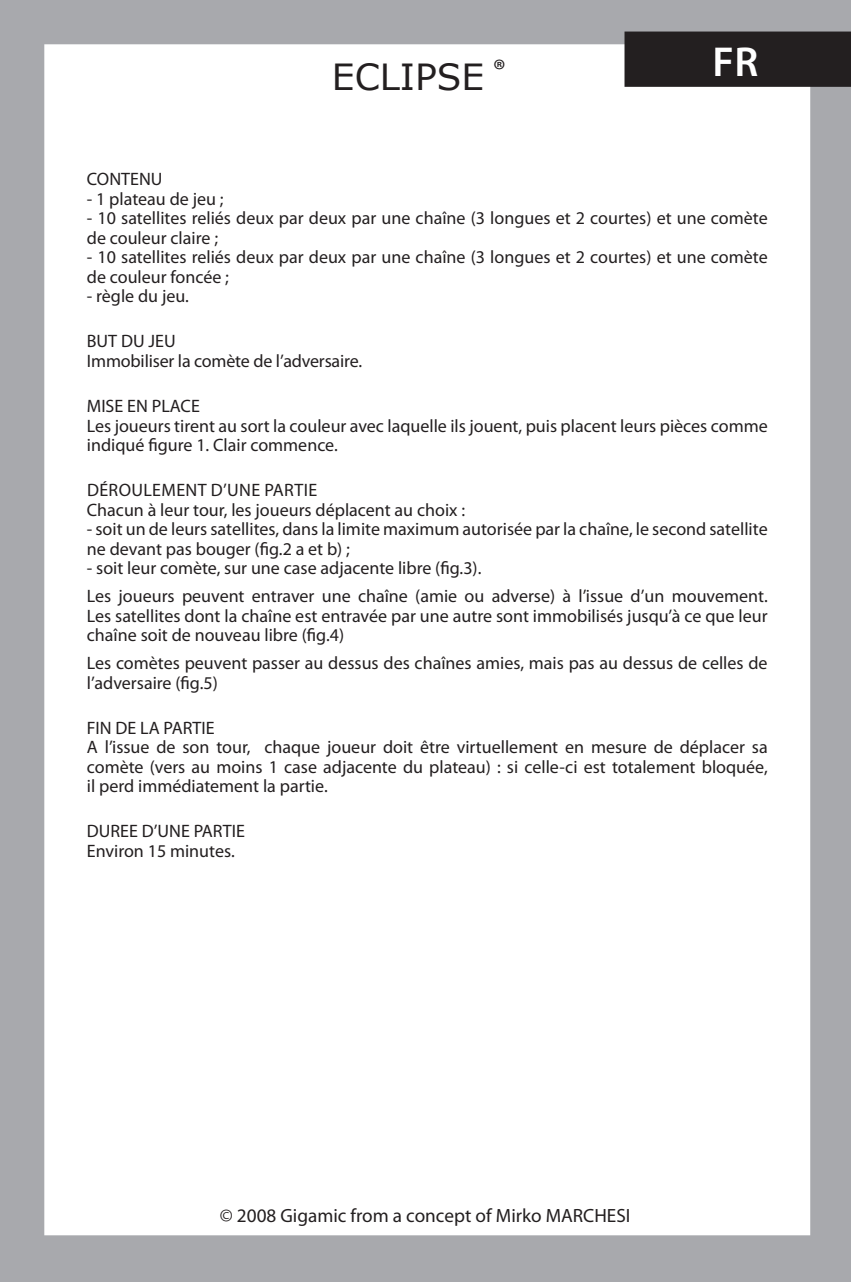
<style>
.page{position:relative;width:851px;height:1282px;background:#fff}
.page>*{position:absolute;margin:0;border:0;box-sizing:border-box;transform-origin:0 0}
.t1{font:600 42px "Myriad Pro";color:#fff}
.t2{font:36px "Verdana";color:#231f20}
.t3{font:19.2px "Myriad Pro";color:#231f20}
.t4{font:18px/19.5px "Myriad Pro";color:#231f20}
</style>
<div class="page">
<div style="left:0;top:0;width:850px;height:1282px;background:#a8a9ad"></div>
<div style="left:44px;top:44px;width:767px;height:1189px;background:#fff"></div>
<div style="left:624px;top:32px;width:226px;height:55px;background:#231f20"></div>
<h2 class="t2" style="left:332px;top:54px;width:175px">ECLIPSE <sup>®</sup></h2>
<h1 class="t1" style="left:712px;top:38px;width:48px">FR</h1>
<p class="t4" style="left:87px;top:170px;width:77px">CONTENU</p>
<p class="t4" style="left:87px;top:189px;width:138px">- 1 plateau de jeu ;</p>
<p class="t4" style="left:87px;top:209px;width:682px">- 10 satellites reliés deux par deux par une chaîne (3 longues et 2 courtes) et une comète de couleur claire ;</p>
<p class="t4" style="left:87px;top:248px;width:682px">- 10 satellites reliés deux par deux par une chaîne (3 longues et 2 courtes) et une comète de couleur foncée ;</p>
<p class="t4" style="left:87px;top:287px;width:103px">- règle du jeu.</p>
<p class="t4" style="left:87px;top:332px;width:276px">BUT DU JEU<br>Immobiliser la comète de l’adversaire.</p>
<p class="t4" style="left:87px;top:396px;width:682px">MISE EN PLACE<br>Les joueurs tirent au sort la couleur avec laquelle ils jouent, puis placent leurs pièces comme indiqué figure 1. Clair commence.</p>
<p class="t4" style="left:87px;top:480px;width:379px">DÉROULEMENT D’UNE PARTIE<br>Chacun à leur tour, les joueurs déplacent au choix :</p>
<p class="t4" style="left:87px;top:519px;width:682px">- soit un de leurs satellites, dans la limite maximum autorisée par la chaîne, le second satellite ne devant pas bouger (fig.2 a et b) ;</p>
<p class="t4" style="left:87px;top:554px;width:682px;line-height:27.9px">- soit leur comète, sur une case adjacente libre (fig.3).<br>Les joueurs peuvent entraver une chaîne (amie ou adverse) à l’issue d’un mouvement.</p>
<p class="t4" style="left:87px;top:606px;width:682px">Les satellites dont la chaîne est entravée par une autre sont immobilisés jusqu’à ce que leur chaîne soit de nouveau libre (fig.4)</p>
<p class="t4" style="left:87px;top:653px;width:682px">Les comètes peuvent passer au dessus des chaînes amies, mais pas au dessus de celles de l’adversaire (fig.5)</p>
<p class="t4" style="left:87px;top:718px;width:682px">FIN DE LA PARTIE<br>A l’issue de son tour, chaque joueur doit être virtuellement en mesure de déplacer sa comète (vers au moins 1 case adjacente du plateau) : si celle-ci est totalement bloquée, il perd immédiatement la partie.</p>
<p class="t4" style="left:87px;top:821px;width:159px">DUREE D’UNE PARTIE<br>Environ 15 minutes.</p>
<p class="t3" style="left:220px;top:1204px;width:412px">© 2008 Gigamic from a concept of Mirko MARCHESI</p>
</div>
